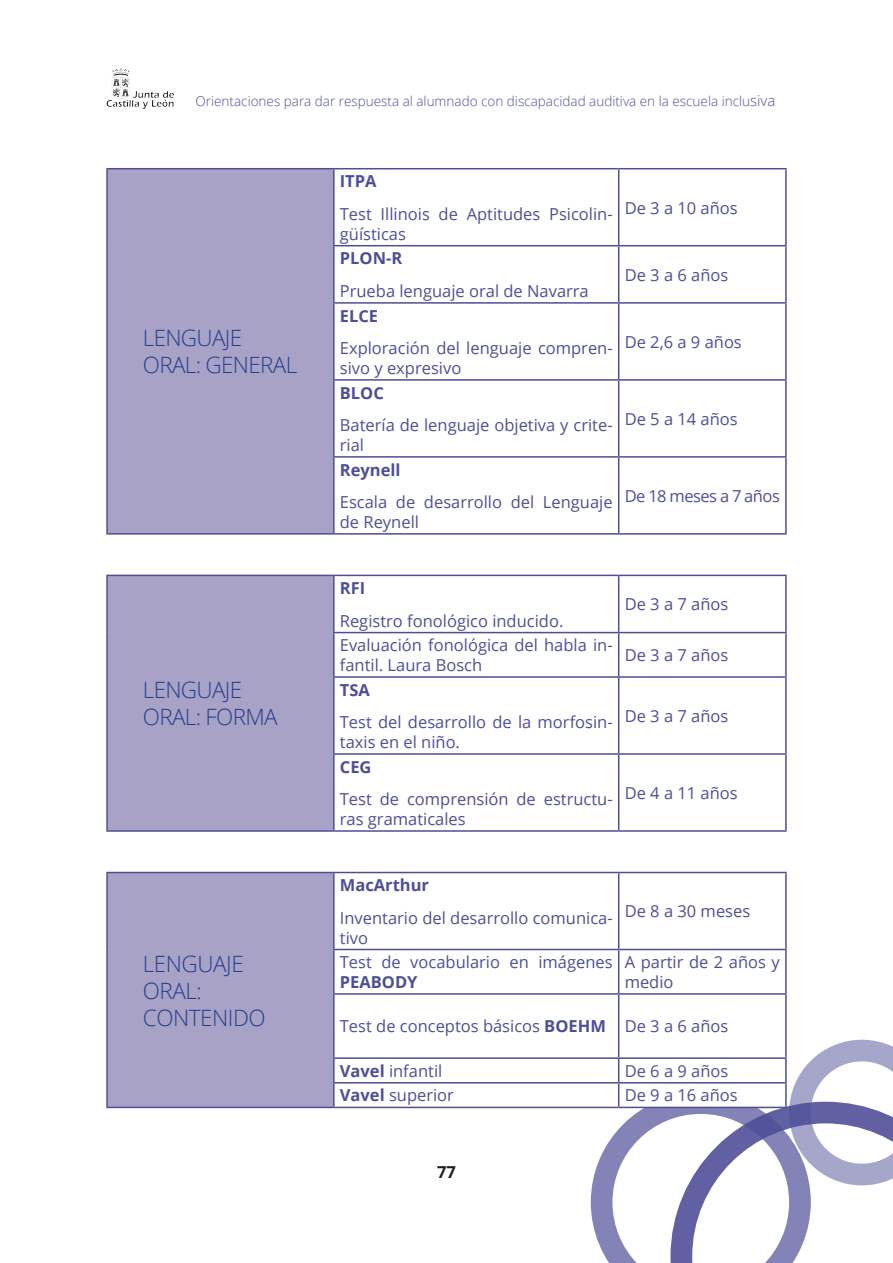
<style>
.page{position:relative;width:893px;height:1263px;background:#fff}
.page>*{position:absolute;margin:0;border:0;box-sizing:border-box;transform-origin:0 0}
.SUBENCABEZADO{font:300 22.5px/27px "Open Sans";letter-spacing:-.03em;color:#253f8e}
.TXT{font:16.5px/19.8px "Open Sans";color:#4d4e97}
.TXT-2{font:700 16.5px "Open Sans";color:#4d4e97}
.TXT-3{font:16.5px "Open Sans";letter-spacing:-.03em;color:#4d4e97}
.t1{font:700 16.5px "Open Sans";color:#231f20}
.t2{font:300 13.5px "Open Sans";color:#4d4e97}
.s1{font-size:15px}
.s2{font-weight:700}
</style>
<div class="page">
<img style="left:106px;top:68px;width:68px;height:41px">
<div style="left:107px;top:169px;width:227px;height:365px;background:#a8a2c7"></div>
<svg style="left:619px;top:169px;width:166px;height:364px"></svg>
<hr style="left:106px;top:168px;width:228px;height:1px;background:#4d4e97">
<hr style="left:106px;top:169px;width:2px;height:77px;background:#4d4e97">
<hr style="left:106px;top:246px;width:2px;height:57px;background:#4d4e97">
<hr style="left:106px;top:303px;width:2px;height:77px;background:#4d4e97">
<hr style="left:106px;top:380px;width:2px;height:77px;background:#4d4e97">
<hr style="left:106px;top:457px;width:2px;height:76px;background:#4d4e97">
<hr style="left:106px;top:533px;width:228px;height:2px;background:#4d4e97">
<hr style="left:334px;top:168px;width:285px;height:1px;background:#4d4e97">
<hr style="left:333px;top:169px;width:2px;height:76px;background:#4d4e97">
<hr style="left:619px;top:168px;width:168px;height:1px;background:#4d4e97">
<hr style="left:618px;top:169px;width:1px;height:76px;background:#4d4e97">
<hr style="left:785px;top:169px;width:2px;height:76px;background:#4d4e97">
<hr style="left:333px;top:245px;width:286px;height:1px;background:#4d4e97">
<hr style="left:333px;top:246px;width:2px;height:56px;background:#4d4e97">
<hr style="left:619px;top:245px;width:168px;height:1px;background:#4d4e97">
<hr style="left:618px;top:246px;width:1px;height:56px;background:#4d4e97">
<hr style="left:785px;top:246px;width:2px;height:56px;background:#4d4e97">
<hr style="left:333px;top:302px;width:286px;height:2px;background:#4d4e97">
<hr style="left:333px;top:304px;width:2px;height:75px;background:#4d4e97">
<hr style="left:619px;top:302px;width:168px;height:2px;background:#4d4e97">
<hr style="left:618px;top:304px;width:1px;height:75px;background:#4d4e97">
<hr style="left:785px;top:304px;width:2px;height:75px;background:#4d4e97">
<hr style="left:333px;top:379px;width:286px;height:2px;background:#4d4e97">
<hr style="left:333px;top:381px;width:2px;height:75px;background:#4d4e97">
<hr style="left:619px;top:379px;width:168px;height:2px;background:#4d4e97">
<hr style="left:618px;top:381px;width:1px;height:75px;background:#4d4e97">
<hr style="left:785px;top:381px;width:2px;height:75px;background:#4d4e97">
<hr style="left:333px;top:456px;width:286px;height:2px;background:#4d4e97">
<hr style="left:333px;top:458px;width:2px;height:75px;background:#4d4e97">
<hr style="left:619px;top:456px;width:168px;height:2px;background:#4d4e97">
<hr style="left:618px;top:458px;width:1px;height:75px;background:#4d4e97">
<hr style="left:785px;top:458px;width:2px;height:75px;background:#4d4e97">
<hr style="left:334px;top:533px;width:285px;height:2px;background:#4d4e97">
<hr style="left:619px;top:533px;width:168px;height:2px;background:#4d4e97">
<div style="left:107px;top:575px;width:227px;height:256px;background:#a8a2c7"></div>
<svg style="left:619px;top:576px;width:166px;height:254px"></svg>
<hr style="left:106px;top:575px;width:228px;height:1px;background:#4d4e97">
<hr style="left:106px;top:576px;width:2px;height:57px;background:#4d4e97">
<hr style="left:106px;top:633px;width:2px;height:44px;background:#4d4e97">
<hr style="left:106px;top:677px;width:2px;height:77px;background:#4d4e97">
<hr style="left:106px;top:754px;width:2px;height:76px;background:#4d4e97">
<hr style="left:106px;top:830px;width:228px;height:2px;background:#4d4e97">
<hr style="left:334px;top:575px;width:285px;height:1px;background:#4d4e97">
<hr style="left:333px;top:576px;width:2px;height:56px;background:#4d4e97">
<hr style="left:619px;top:575px;width:168px;height:1px;background:#4d4e97">
<hr style="left:618px;top:576px;width:1px;height:56px;background:#4d4e97">
<hr style="left:785px;top:576px;width:2px;height:56px;background:#4d4e97">
<hr style="left:333px;top:632px;width:286px;height:1px;background:#4d4e97">
<hr style="left:333px;top:633px;width:2px;height:43px;background:#4d4e97">
<hr style="left:619px;top:632px;width:168px;height:1px;background:#4d4e97">
<hr style="left:618px;top:633px;width:1px;height:43px;background:#4d4e97">
<hr style="left:785px;top:633px;width:2px;height:43px;background:#4d4e97">
<hr style="left:333px;top:676px;width:286px;height:2px;background:#4d4e97">
<hr style="left:333px;top:678px;width:2px;height:75px;background:#4d4e97">
<hr style="left:619px;top:676px;width:168px;height:2px;background:#4d4e97">
<hr style="left:618px;top:678px;width:1px;height:75px;background:#4d4e97">
<hr style="left:785px;top:678px;width:2px;height:75px;background:#4d4e97">
<hr style="left:333px;top:753px;width:286px;height:2px;background:#4d4e97">
<hr style="left:333px;top:755px;width:2px;height:75px;background:#4d4e97">
<hr style="left:619px;top:753px;width:168px;height:2px;background:#4d4e97">
<hr style="left:618px;top:755px;width:1px;height:75px;background:#4d4e97">
<hr style="left:785px;top:755px;width:2px;height:75px;background:#4d4e97">
<hr style="left:334px;top:830px;width:285px;height:2px;background:#4d4e97">
<hr style="left:619px;top:830px;width:168px;height:2px;background:#4d4e97">
<div style="left:107px;top:872px;width:227px;height:235px;background:#a8a2c7"></div>
<hr style="left:106px;top:872px;width:228px;height:1px;background:#4d4e97">
<hr style="left:106px;top:873px;width:2px;height:76px;background:#4d4e97">
<hr style="left:106px;top:949px;width:2px;height:45px;background:#4d4e97">
<hr style="left:106px;top:994px;width:2px;height:64px;background:#4d4e97">
<hr style="left:106px;top:1058px;width:2px;height:25px;background:#4d4e97">
<hr style="left:106px;top:1083px;width:2px;height:24px;background:#4d4e97">
<hr style="left:106px;top:1107px;width:228px;height:1px;background:#4d4e97">
<hr style="left:334px;top:872px;width:285px;height:1px;background:#4d4e97">
<hr style="left:333px;top:873px;width:2px;height:76px;background:#4d4e97">
<hr style="left:333px;top:949px;width:286px;height:1px;background:#4d4e97">
<hr style="left:333px;top:950px;width:2px;height:43px;background:#4d4e97">
<hr style="left:333px;top:993px;width:286px;height:2px;background:#4d4e97">
<hr style="left:333px;top:995px;width:2px;height:62px;background:#4d4e97">
<hr style="left:333px;top:1057px;width:286px;height:2px;background:#4d4e97">
<hr style="left:333px;top:1059px;width:2px;height:23px;background:#4d4e97">
<hr style="left:333px;top:1082px;width:286px;height:1px;background:#4d4e97">
<hr style="left:333px;top:1083px;width:2px;height:24px;background:#4d4e97">
<svg style="left:591px;top:872px;width:302px;height:391px"></svg>
<hr style="left:785px;top:1083px;width:2px;height:24px;background:#4d4e97">
<hr style="left:334px;top:1107px;width:285px;height:1px;background:#4d4e97">
<hr style="left:619px;top:1107px;width:168px;height:1px;background:#4d4e97">
<p class="t2" style="left:196px;top:92px;width:581px">Orientaciones para dar respuesta al alumnado con discapacidad auditiva en la escuela inclu<span class="s1">siva</span></p>
<p class="SUBENCABEZADO" style="left:143px;top:324px;width:156px">LENGUAJE<br>ORAL: GENERAL</p>
<p class="SUBENCABEZADO" style="left:143px;top:676px;width:136px">LENGUAJE<br>ORAL: FORMA</p>
<p class="SUBENCABEZADO" style="left:143px;top:949px;width:102px">LENGUAJE<br>ORAL:</p>
<p class="SUBENCABEZADO" style="left:143px;top:1003px;width:124px">CONTENIDO</p>
<p class="TXT-2" style="left:340px;top:170px;width:38px">ITPA</p>
<p class="TXT" style="left:340px;top:204px;width:274px">Test Illinois de Aptitudes Psicolin&shy;güísticas</p>
<p class="TXT" style="left:625px;top:197px;width:115px">De 3 a 10 años</p>
<p class="TXT-2" style="left:340px;top:247px;width:64px">PLON-R</p>
<p class="TXT" style="left:340px;top:281px;width:250px">Prueba lenguaje oral de Navarra</p>
<p class="TXT" style="left:625px;top:264px;width:105px">De 3 a 6 años</p>
<p class="TXT-2" style="left:340px;top:304px;width:40px">ELCE</p>
<p class="TXT" style="left:340px;top:338px;width:274px">Exploración del lenguaje compren&shy;sivo y expresivo</p>
<p class="TXT" style="left:625px;top:331px;width:119px">De 2,6 a 9 años</p>
<p class="TXT-2" style="left:340px;top:381px;width:46px">BLOC</p>
<p class="TXT" style="left:340px;top:415px;width:274px">Batería de lenguaje objetiva y crite&shy;rial</p>
<p class="TXT" style="left:625px;top:408px;width:115px">De 5 a 14 años</p>
<p class="TXT-2" style="left:340px;top:458px;width:62px">Reynell</p>
<p class="TXT" style="left:340px;top:492px;width:274px">Escala de desarrollo del Lenguaje de Reynell</p>
<p class="TXT-3" style="left:625px;top:484px;width:157px">De 18 meses a 7 años</p>
<p class="TXT-2" style="left:340px;top:576px;width:27px">RFI</p>
<p class="TXT" style="left:340px;top:610px;width:225px">Registro fonológico inducido.</p>
<p class="TXT" style="left:625px;top:594px;width:105px">De 3 a 7 años</p>
<p class="TXT" style="left:340px;top:635px;width:274px">Evaluación fonológica del habla in&shy;fantil. Laura Bosch</p>
<p class="TXT" style="left:625px;top:645px;width:105px">De 3 a 7 años</p>
<p class="TXT-2" style="left:340px;top:678px;width:32px">TSA</p>
<p class="TXT" style="left:340px;top:712px;width:274px">Test del desarrollo de la morfosin&shy;taxis en el niño.</p>
<p class="TXT" style="left:625px;top:705px;width:105px">De 3 a 7 años</p>
<p class="TXT-2" style="left:340px;top:755px;width:33px">CEG</p>
<p class="TXT" style="left:340px;top:789px;width:274px">Test de comprensión de estructu&shy;ras gramaticales</p>
<p class="TXT" style="left:625px;top:782px;width:115px">De 4 a 11 años</p>
<p class="TXT-2" style="left:340px;top:873px;width:91px">MacArthur</p>
<p class="TXT" style="left:340px;top:907px;width:274px">Inventario del desarrollo comunica&shy;tivo</p>
<p class="TXT" style="left:625px;top:901px;width:127px">De 8 a 30 meses</p>
<p class="TXT" style="left:340px;top:952px;width:274px">Test de vocabulario en imágenes<br><span class="s2">PEABODY</span></p>
<p class="TXT" style="left:625px;top:952px;width:157px">A partir de 2 años y medio</p>
<p class="TXT" style="left:340px;top:1016px;width:268px">Test de conceptos básicos <span class="s2">BOEHM</span></p>
<p class="TXT" style="left:625px;top:1016px;width:105px">De 3 a 6 años</p>
<p class="TXT" style="left:340px;top:1060px;width:104px"><span class="s2">Vavel</span> infantil</p>
<p class="TXT" style="left:625px;top:1060px;width:105px">De 6 a 9 años</p>
<p class="TXT" style="left:340px;top:1085px;width:116px"><span class="s2">Vavel</span> superior</p>
<p class="TXT" style="left:625px;top:1085px;width:115px">De 9 a 16 años</p>
<p class="t1" style="left:437px;top:1160px;width:20px">77</p>
</div>
